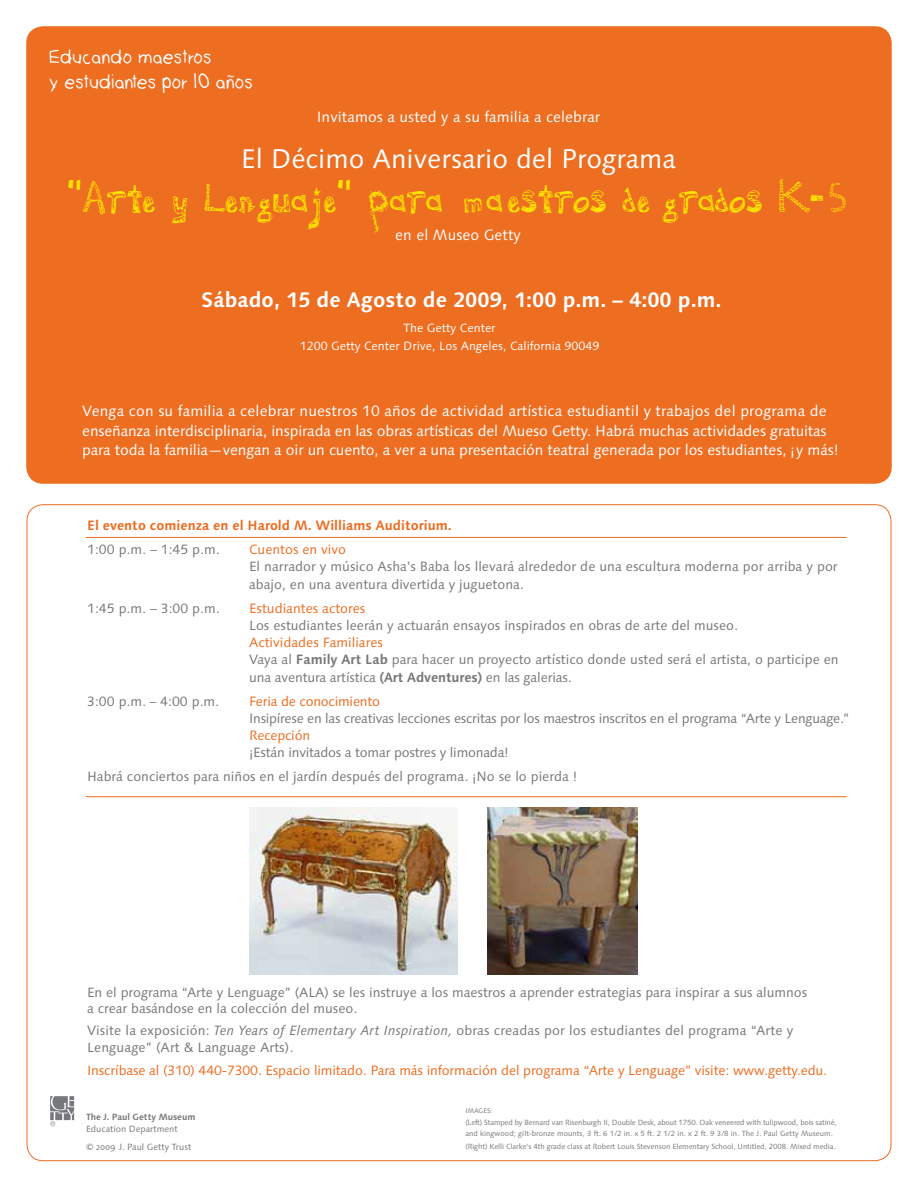
<style>
.page{position:relative;width:918px;height:1188px;background:#fff}
.page>*{position:absolute;margin:0;border:0;box-sizing:border-box;transform-origin:0 0}
.t1{font:50.4px "Camden";letter-spacing:-.01em;color:#ffe100;scale:.95 1}
.t2{font:27px "Linotype Syntax";color:#fff}
.t3{font:700 21px "Linotype Syntax";color:#fff}
.t4{font:15px/19.5px "Linotype Syntax";letter-spacing:-.01em;color:#fff}
.t5{font:14.85px/25.2px "Play World Plain";letter-spacing:.03em;color:#fff}
.t6{font:13.5px/17.2px "Linotype Syntax";color:#77787b}
.t7{font:13.5px "Linotype Syntax";letter-spacing:-.01em;color:#ed6d21}
.t8{font:13.5px "Linotype Syntax";letter-spacing:-.02em;color:#77787b}
.t9{font:700 13.5px "Linotype Syntax";color:#ed6d21}
.t10{font:12px/18px "Linotype Syntax";color:#fff;text-align:center}
.t11{font:10.35px "Play World Plain";color:#fff}
.t12{font:9px/18px "Linotype Syntax Os F";color:#77787b}
.t13{font:700 9px "Linotype Syntax Os F";letter-spacing:-.005em;color:#77787b}
.t14{font:7.5px/10.5px "Linotype Syntax";letter-spacing:-.01em;color:#77787b}
.t15{font:6.75px "Linotype Syntax";color:#77787b}
.s1{color:#ed6d21}
.s2{font-weight:700}
.s3{font-style:italic}
</style>
<div class="page">
<div style="left:27px;top:27px;width:864px;height:456px;background:#ed6d21;border-radius:16px"></div>
<svg style="left:50px;top:1096px;width:24px;height:30px"></svg>
<img style="left:487px;top:808px;width:151px;height:166px">
<img style="left:250px;top:808px;width:207px;height:166px">
<hr style="left:86px;top:537px;width:761px;height:1px;background:#ed6d21">
<hr style="left:86px;top:796px;width:761px;height:1px;background:#ed6d21">
<p class="t5" style="left:49px;top:45px;width:205px">Educando maestros<br>y estudiantes por 10 anos</p>
<p class="t11" style="left:227px;top:68px;width:9px">~</p>
<p class="t4" style="left:317px;top:107px;width:285px">Invitamos a usted y a su familia a celebrar</p>
<h2 class="t2" style="left:241px;top:143px;width:437px">El Décimo Aniversario del Programa</h2>
<h1 class="t1" style="left:67px;top:176px;width:823px">“Arte y Lenguaje” para maestros de grados K-5</h1>
<p class="t4" style="left:395px;top:225px;width:127px">en el Museo Getty</p>
<h3 class="t3" style="left:201px;top:286px;width:522px">Sábado, 15 de Agosto de 2009, 1:00 p.m. – 4:00 p.m.</h3>
<p class="t10" style="left:300px;top:319px;width:301px">The Getty Center<br>1200 Getty Center Drive, Los Angeles, California 90049</p>
<p class="t4" style="left:82px;top:401px;width:758px">Venga con su familia a celebrar nuestros 10 años de actividad artística estudiantil y trabajos del programa de enseñanza interdisciplinaria, inspirada en las obras artísticas del Mueso Getty. Habrá muchas actividades gratuitas para toda la familia—vengan a oir un cuento, a ver a una presentación teatral generada por los estudiantes, ¡y más!</p>
<p class="t9" style="left:87px;top:517px;width:366px">El evento comienza en el Harold M. Williams Auditorium.</p>
<p class="t6" style="left:87px;top:541px;width:134px">1:00 p.m. – 1:45 p.m.</p>
<p class="t7" style="left:249px;top:541px;width:99px">Cuentos en vivo</p>
<p class="t6" style="left:249px;top:558px;width:590px">El narrador y músico Asha’s Baba los llevará alrededor de una escultura moderna por arriba y por abajo, en una aventura divertida y juguetona.</p>
<p class="t6" style="left:87px;top:599px;width:134px">1:45 p.m. – 3:00 p.m.</p>
<p class="t7" style="left:249px;top:600px;width:118px">Estudiantes actores</p>
<p class="t6" style="left:249px;top:617px;width:490px">Los estudiantes leerán y actuarán ensayos inspirados en obras de arte del museo.</p>
<p class="t6" style="left:249px;top:634px;width:591px"><span class="s1">Actividades Familiares<br></span>Vaya al <span class="s2">Family Art Lab</span> para hacer un proyecto artístico donde usted será el artista, o participe en una aventura artística <span class="s2">(Art Adventures)</span> en las galerias.</p>
<p class="t6" style="left:87px;top:692px;width:134px">3:00 p.m. – 4:00 p.m.</p>
<p class="t7" style="left:249px;top:693px;width:132px">Feria de conocimiento</p>
<p class="t8" style="left:249px;top:710px;width:602px">Insipírese en las creativas lecciones escritas por los maestros inscritos en el programa “Arte y Lenguage.”</p>
<p class="t7" style="left:249px;top:728px;width:63px">Recepción</p>
<p class="t6" style="left:87px;top:741px;width:492px;line-height:24px;text-indent:162px">¡Están invitados a tomar postres y limonada!<br>Habrá conciertos para niños en el jardín después del programa. ¡No se lo pierda !</p>
<p class="t6" style="left:87px;top:984px;width:722px;line-height:16.5px">En el programa “Arte y Lenguage” (ALA) se les instruye a los maestros a aprender estrategias para inspirar a sus alumnos a crear basándose en la colección del museo.</p>
<p class="t6" style="left:87px;top:1022px;width:708px;line-height:16.5px">Visite la exposición: <span class="s3">Ten Years of Elementary Art Inspiration,</span> obras creadas por los estudiantes del programa “Arte y<br>Lenguage” (Art &amp; Language Arts).</p>
<p class="t7" style="left:87px;top:1062px;width:742px">Inscríbase al (310) 440-7300. Espacio limitado. Para más información del programa “Arte y Lenguage” visite: www.getty.edu.</p>
<p class="t15" style="left:465px;top:1106px;width:29px">IMAGES:</p>
<p class="t14" style="left:465px;top:1117px;width:373px">(Left) Stamped by Bernard van Risenburgh II, Double Desk, about 1750. Oak veneered with tulipwood, bois satiné, and kingwood; gilt-bronze mounts, 3 ft. 6 1/2 in. x 5 ft. 2 1/2 in. x 2 ft. 9 3/8 in. The J. Paul Getty Museum.</p>
<p class="t14" style="left:465px;top:1141px;width:372px">(Right) Kelli Clarke’s 4th grade class at Robert Louis Stevenson Elementary School, Untitled, 2008. Mixed media.</p>
<p class="t13" style="left:86px;top:1111px;width:111px">The J. Paul Getty Museum</p>
<p class="t12" style="left:86px;top:1120px;width:107px">Education Department<br>© 2009 J. Paul Getty Trust</p>
</div>
